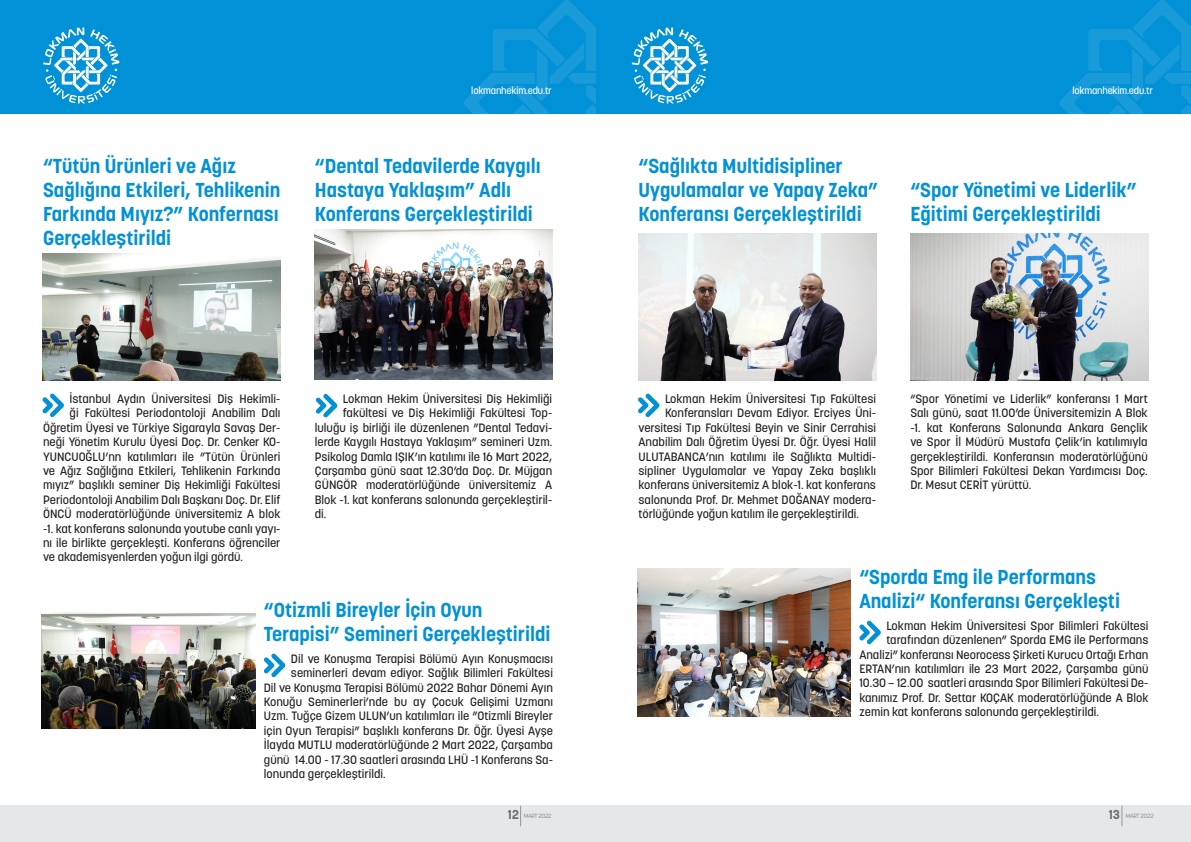
<style>
.page{position:relative;width:1191px;height:842px;background:#fff}
.page>*{position:absolute;margin:0;border:0;box-sizing:border-box;transform-origin:0 0}
.t1{font:700 20px/24px "Korolev";color:#0091d6}
.t2{font:500 12px/14.4px "Korolev";color:#231f20;text-align:justify}
.t3{font:500 10px "Korolev";letter-spacing:-.02em;color:#fff}
.t4{font:300 6px "Korolev";letter-spacing:-.03em;color:#6c6d70}
.t5{font:300 5.9px "Korolev";letter-spacing:-.03em;color:#6c6d70}
.s1{font-weight:700;font-size:12.8px}
</style>
<div class="page">
<div style="left:0;top:806px;width:1191px;height:36px;background:#e6e7e9"></div>
<div style="left:595px;top:0;width:596px;height:113px;background:#0091d6"></div>
<svg style="left:1059px;top:0;width:132px;height:113px"></svg>
<div style="left:0;top:0;width:595px;height:113px;background:#0091d6"></div>
<svg style="left:464px;top:0;width:131px;height:113px"></svg>
<svg style="left:520px;top:806px;width:1px;height:20px"></svg>
<svg style="left:1121px;top:806px;width:1px;height:20px"></svg>
<svg style="left:43px;top:28px;width:76px;height:76px"></svg>
<svg style="left:632px;top:28px;width:76px;height:76px"></svg>
<svg style="left:42px;top:393px;width:22px;height:24px"></svg>
<svg style="left:638px;top:393px;width:21px;height:24px"></svg>
<svg style="left:316px;top:394px;width:21px;height:23px"></svg>
<svg style="left:264px;top:653px;width:21px;height:24px"></svg>
<svg style="left:859px;top:620px;width:22px;height:24px"></svg>
<img style="left:42px;top:612px;width:213px;height:117px">
<img style="left:637px;top:568px;width:213px;height:149px">
<img style="left:43px;top:254px;width:238px;height:127px">
<img style="left:638px;top:233px;width:238px;height:148px">
<img style="left:315px;top:229px;width:238px;height:150px">
<img style="left:910px;top:233px;width:238px;height:148px">
<p class="t3" style="left:471px;top:84px;width:82px">lokmanhekim.edu.tr</p>
<p class="t3" style="left:1072px;top:84px;width:82px">lokmanhekim.edu.tr</p>
<p class="t1" style="left:43px;top:153px;width:239px">“Tütün Ürünleri ve Ağız<br>Sağlığına Etkileri, Tehlikenin<br>Farkında Mıyız?” Konfernası<br>Gerçekleştirildi</p>
<p class="t1" style="left:638px;top:153px;width:241px">“Sağlıkta Multidisipliner<br>Uygulamalar ve Yapay Zeka”<br>Konferansı Gerçekleştirildi</p>
<p class="t1" style="left:315px;top:153px;width:227px">“Dental Tedavilerde Kaygılı<br>Hastaya Yaklaşım” Adlı<br>Konferans Gerçekleştirildi</p>
<p class="t1" style="left:910px;top:177px;width:228px">“Spor Yönetimi ve Liderlik”<br>Eğitimi Gerçekleştirildi</p>
<p class="t2" style="left:70px;top:392px;width:212px">İstanbul Aydın Üniversitesi Diş Hekimli-</p>
<p class="t2" style="left:70px;top:406px;width:212px">ği Fakültesi Periodontoloji Anabilim Dalı</p>
<p class="t2" style="left:43px;top:420px;width:239px">Öğretim Üyesi ve Türkiye Sigarayla Savaş Der-</p>
<p class="t2" style="left:43px;top:435px;width:239px">neği Yönetim Kurulu Üyesi Doç. Dr. Cenker KO-</p>
<p class="t2" style="left:43px;top:449px;width:239px">YUNCUOĞLU’nn katılımları ile ”Tütün Ürünleri</p>
<p class="t2" style="left:43px;top:464px;width:239px">ve Ağız Sağlığına Etkileri, Tehlikenin Farkında</p>
<p class="t2" style="left:43px;top:478px;width:239px">mıyız” başlıklı seminer Diş Hekimliği Fakültesi</p>
<p class="t2" style="left:43px;top:492px;width:239px">Periodontoloji Anabilim Dalı Başkanı Doç. Dr. Elif</p>
<p class="t2" style="left:43px;top:507px;width:239px">ÖNCÜ moderatörlüğünde üniversitemiz A blok</p>
<p class="t2" style="left:43px;top:521px;width:239px">-1. kat konferans salonunda youtube canlı yayı-</p>
<p class="t2" style="left:43px;top:536px;width:239px">nı ile birlikte gerçekleşti. Konferans öğrenciler</p>
<p class="t2" style="left:43px;top:550px;width:201px">ve akademisyenlerden yoğun ilgi gördü.</p>
<p class="t2" style="left:343px;top:392px;width:211px">Lokman Hekim Üniversitesi Diş Hekimliği</p>
<p class="t2" style="left:343px;top:406px;width:211px">fakültesi ve Diş Hekimliği Fakültesi Top-</p>
<p class="t2" style="left:315px;top:420px;width:239px">luluğu iş birliği ile düzenlenen ”Dental Tedavi-</p>
<p class="t2" style="left:315px;top:435px;width:239px">lerde Kaygılı Hastaya Yaklaşım” semineri Uzm.</p>
<p class="t2" style="left:315px;top:449px;width:239px">Psikolog Damla IŞIK’ın katılımı ile 16 Mart 2022,</p>
<p class="t2" style="left:315px;top:464px;width:239px">Çarşamba günü saat 12.30’da Doç. Dr. Müjgan</p>
<p class="t2" style="left:315px;top:478px;width:239px">GÜNGÖR moderatörlüğünde üniversitemiz A</p>
<p class="t2" style="left:315px;top:492px;width:239px">Blok -1. kat konferans salonunda gerçekleştiril-</p>
<p class="t2" style="left:315px;top:507px;width:13px">di.</p>
<p class="t2" style="left:665px;top:392px;width:212px">Lokman Hekim Üniversitesi Tıp Fakültesi</p>
<p class="t2" style="left:665px;top:406px;width:212px">Konferansları Devam Ediyor. Erciyes Üni-</p>
<p class="t2" style="left:638px;top:420px;width:239px">versitesi Tıp Fakültesi Beyin ve Sinir Cerrahisi</p>
<p class="t2" style="left:638px;top:435px;width:239px">Anabilim Dalı Öğretim Üyesi Dr. Öğr. Üyesi Halil</p>
<p class="t2" style="left:638px;top:449px;width:239px">ULUTABANCA’nın katılımı ile Sağlıkta Multidi-</p>
<p class="t2" style="left:638px;top:464px;width:239px">sipliner Uygulamalar ve Yapay Zeka başlıklı</p>
<p class="t2" style="left:638px;top:478px;width:239px">konferans üniversitemiz A blok-1. kat konferans</p>
<p class="t2" style="left:638px;top:492px;width:239px">salonunda Prof. Dr. Mehmet DOĞANAY modera-</p>
<p class="t2" style="left:638px;top:507px;width:222px">törlüğünde yoğun katılım ile gerçekleştirildi.</p>
<p class="t2" style="left:910px;top:392px;width:239px">“Spor Yönetimi ve Liderlik” konferansı 1 Mart Salı günü, saat 11.00’de Üniversitemizin A Blok -1. kat Konferans Salonunda Ankara Gençlik ve Spor İl Müdürü Mustafa Çelik’in katılımıyla gerçekleştirildi. Konferansın moderatörlüğünü Spor Bilimleri Fakültesi Dekan Yardımcısı Doç.<br>Dr. Mesut CERİT yürüttü.</p>
<p class="t1" style="left:264px;top:598px;width:288px">“Otizmli Bireyler İçin Oyun<br>Terapisi” Semineri Gerçekleştirildi</p>
<p class="t2" style="left:291px;top:651px;width:263px">Dil ve Konuşma Terapisi Bölümü Ayın Konuşmacısı</p>
<p class="t2" style="left:291px;top:666px;width:263px">seminerleri devam ediyor. Sağlık Bilimleri Fakültesi</p>
<p class="t2" style="left:264px;top:680px;width:290px">Dil ve Konuşma Terapisi Bölümü 2022 Bahar Dönemi Ayın</p>
<p class="t2" style="left:264px;top:694px;width:290px">Konuğu Seminerleri’nde bu ay Çocuk Gelişimi Uzmanı</p>
<p class="t2" style="left:264px;top:709px;width:290px">Uzm. Tuğçe Gizem ULUN’un katılımları ile ”Otizmli Bireyler</p>
<p class="t2" style="left:264px;top:723px;width:290px">için Oyun Terapisi” başlıklı konferans Dr. Öğr. Üyesi Ayşe</p>
<p class="t2" style="left:264px;top:738px;width:290px">İlayda MUTLU moderatörlüğünde 2 Mart 2022, Çarşamba</p>
<p class="t2" style="left:264px;top:752px;width:290px">günü 14.00 - 17.30 saatleri arasında LHÜ -1 Konferans Sa-</p>
<p class="t2" style="left:264px;top:766px;width:123px">lonunda gerçekleştirildi.</p>
<p class="t1" style="left:859px;top:565px;width:262px">“Sporda Emg ile Performans<br>Analizi“ Konferansı Gerçekleşti</p>
<p class="t2" style="left:886px;top:618px;width:263px">Lokman Hekim Üniversitesi Spor Bilimleri Fakültesi</p>
<p class="t2" style="left:886px;top:633px;width:263px">tarafından düzenlenen” Sporda EMG ile Performans</p>
<p class="t2" style="left:859px;top:647px;width:290px">Analizi” konferansı Neorocess Şirketi Kurucu Ortağı Erhan</p>
<p class="t2" style="left:859px;top:662px;width:290px">ERTAN’nın katılımları ile 23 Mart 2022, Çarşamba günü</p>
<p class="t2" style="left:859px;top:676px;width:290px">10.30 – 12.00 saatleri arasında Spor Bilimleri Fakültesi De-</p>
<p class="t2" style="left:859px;top:690px;width:290px">kanımız Prof. Dr. Settar KOÇAK moderatörlüğünde A Blok</p>
<p class="t2" style="left:859px;top:705px;width:241px">zemin kat konferans salonunda gerçekleştirildi.</p>
<p class="t5" style="left:508px;top:812px;width:45px"><span class="s1">12</span> MART 2022</p>
<p class="t4" style="left:1108px;top:812px;width:47px"><span class="s1">13</span> MART 2022</p>
</div>
